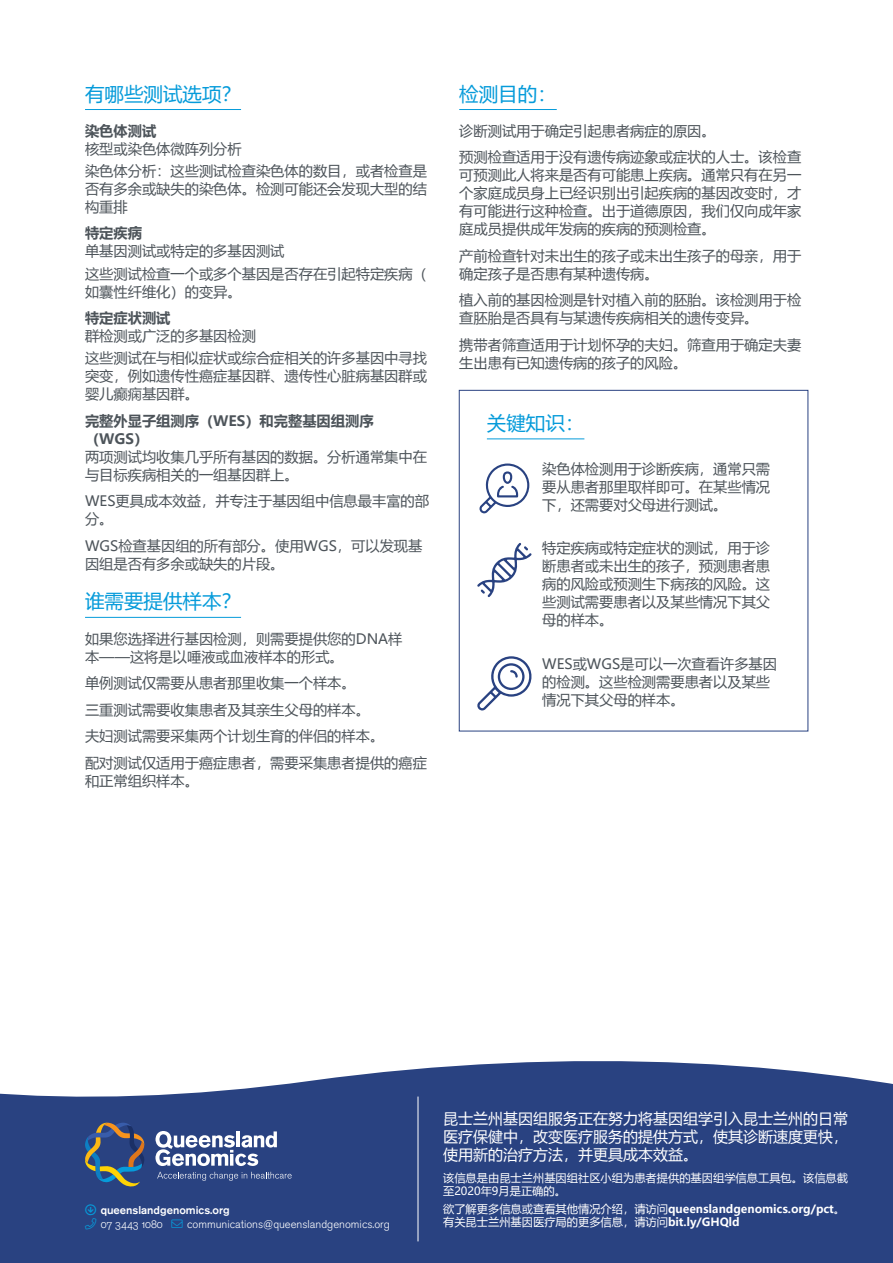
<style>
.page{position:relative;width:893px;height:1263px;background:#fff}
.page>*{position:absolute;margin:0;border:0;box-sizing:border-box;transform-origin:0 0}
.heading_3{font:19.5px "Microsoft Ya Hei UI";color:#069bda}
.body_copy{font:15px/18px "Microsoft Ya Hei UI";color:#fff;text-align:justify}
.body_copy-2{font:14.25px/18px "Microsoft Ya Hei UI";color:#4d545a}
.term_name{font:700 14.25px/18px "Microsoft Ya Hei UI";color:#4d545a}
.body_copy-3{font:11.25px/13.5px "Microsoft Ya Hei UI";color:#fff}
.t1{font:11.25px "Akzidenz Grotesk BQ Light Os F";color:#fff}
.body_copy-4{font:700 11.25px "Microsoft Ya Hei UI";color:#fff}
.t2{font:500 11.25px "Akzidenz Grotesk BQ";color:#fff}
.s1{color:#069bda}
.s2{font-weight:400}
.s3{font-weight:700}
</style>
<div class="page">
<hr style="left:85px;top:109px;width:156px;height:1px;background:#069bda">
<hr style="left:85px;top:617px;width:156px;height:1px;background:#069bda">
<hr style="left:459px;top:109px;width:98px;height:1px;background:#069bda">
<div style="left:459px;top:390px;width:349px;height:341px;border:1px solid #294281"></div>
<hr style="left:487px;top:438px;width:97px;height:1px;background:#069bda">
<svg style="left:477px;top:656px;width:55px;height:54px"></svg>
<svg style="left:479px;top:463px;width:50px;height:50px"></svg>
<svg style="left:477px;top:543px;width:55px;height:54px"></svg>
<svg style="left:0;top:1061px;width:893px;height:202px;background:#3a518b"></svg>
<svg style="left:85px;top:1122px;width:60px;height:66px;background:#4b5b74"></svg>
<svg style="left:157px;top:1172px;width:135px;height:9px"></svg>
<svg style="left:155px;top:1131px;width:122px;height:35px"></svg>
<hr style="left:418px;top:1096px;width:1px;height:145px;background:#fff">
<svg style="left:85px;top:1205px;width:11px;height:24px"></svg>
<p class="heading_3" style="left:85px;top:80px;width:157px">有哪些测试选项？</p>
<p class="term_name" style="left:85px;top:121px;width:73px">染色体测试</p>
<p class="body_copy-2" style="left:85px;top:139px;width:158px">核型或染色体微阵列分析</p>
<p class="body_copy-2" style="left:85px;top:161px;width:343px;text-align:justify">染色体分析：这些测试检查染色体的数目，或者检查是否有多余或缺失的染色体。检测可能还会发现大型的结构重排</p>
<p class="term_name" style="left:85px;top:224px;width:58px">特定疾病</p>
<p class="body_copy-2" style="left:85px;top:242px;width:201px">单基因测试或特定的多基因测试</p>
<p class="body_copy-2" style="left:85px;top:264px;width:343px">这些测试检查一个或多个基因是否存在引起特定疾病（如囊性纤维化）的变异。</p>
<p class="term_name" style="left:85px;top:308px;width:87px">特定症状测试</p>
<p class="body_copy-2" style="left:85px;top:327px;width:172px">群检测或广泛的多基因检测</p>
<p class="body_copy-2" style="left:85px;top:349px;width:343px;text-align:justify">这些测试在与相似症状或综合症相关的许多基因中寻找突变，例如遗传性癌症基因群、遗传性心脏病基因群或婴儿癫痫基因群。</p>
<p class="term_name" style="left:85px;top:411px;width:290px">完整外显子组测序（WES）和完整基因组测序（WGS）</p>
<p class="body_copy-2" style="left:85px;top:447px;width:343px">两项测试均收集几乎所有基因的数据。分析通常集中在与目标疾病相关的一组基因群上。</p>
<p class="body_copy-2" style="left:85px;top:492px;width:346px">WES更具成本效益，并专注于基因组中信息最丰富的部分。</p>
<p class="body_copy-2" style="left:85px;top:536px;width:339px">WGS检查基因组的所有部分。使用WGS，可以发现基因组是否有多余或缺失的片段。</p>
<p class="heading_3" style="left:85px;top:588px;width:157px">谁需要提供样本？</p>
<p class="body_copy-2" style="left:85px;top:629px;width:319px">如果您选择进行基因检测，则需要提供您的DNA样本——这将是以唾液或血液样本的形式。</p>
<p class="body_copy-2" style="left:85px;top:673px;width:272px">单例测试仅需要从患者那里收集一个样本。</p>
<p class="body_copy-2" style="left:85px;top:700px;width:286px">三重测试需要收集患者及其亲生父母的样本。</p>
<p class="body_copy-2" style="left:85px;top:726px;width:301px">夫妇测试需要采集两个计划生育的伴侣的样本。</p>
<p class="body_copy-2" style="left:85px;top:753px;width:343px">配对测试仅适用于癌症患者，需要采集患者提供的癌症和正常组织样本。</p>
<p class="heading_3" style="left:459px;top:80px;width:99px">检测目的：</p>
<p class="body_copy-2" style="left:459px;top:121px;width:258px">诊断测试用于确定引起患者病症的原因。</p>
<p class="body_copy-2" style="left:459px;top:148px;width:344px;text-align:justify">预测检查适用于没有遗传病迹象或症状的人士。该检查可预测此人将来是否有可能患上疾病。通常只有在另一个家庭成员身上已经识别出引起疾病的基因改变时，才有可能进行这种检查。出于道德原因，我们仅向成年家庭成员提供成年发病的疾病的预测检查。</p>
<p class="body_copy-2" style="left:459px;top:246px;width:344px">产前检查针对未出生的孩子或未出生孩子的母亲，用于确定孩子是否患有某种遗传病。</p>
<p class="body_copy-2" style="left:459px;top:291px;width:344px">植入前的基因检测是针对植入前的胚胎。该检测用于检查胚胎是否具有与某遗传疾病相关的遗传变异。</p>
<p class="body_copy-2" style="left:459px;top:335px;width:344px">携带者筛查适用于计划怀孕的夫妇。筛查用于确定夫妻生出患有已知遗传病的孩子的风险。</p>
<p class="heading_3" style="left:487px;top:410px;width:99px">关键知识：</p>
<p class="body_copy-2" style="left:542px;top:459px;width:229px;text-align:justify">染色体检测用于诊断疾病，通常只需要从患者那里取样即可。在某些情况下，还需要对父母进行测试。</p>
<p class="body_copy-2" style="left:542px;top:538px;width:229px;text-align:justify">特定疾病或特定症状的测试，用于诊断患者或未出生的孩子，预测患者患病的风险或预测生下病孩的风险。这些测试需要患者以及某些情况下其父母的样本。</p>
<p class="body_copy-2" style="left:542px;top:654px;width:236px">WES或WGS是可以一次查看许多基因的检测。这些检测需要患者以及某些情况下其父母的样本。</p>
<p class="t2" style="left:101px;top:1203px;width:131px">queenslandgenomics.org</p>
<p class="t1" style="left:101px;top:1218px;width:291px">07 3443 1080 <span class="s1">→</span> communications@queenslandgenomics.org</p>
<p class="body_copy" style="left:443px;top:1109px;width:407px">昆士兰州基因组服务正在努力将基因组学引入昆士兰州的日常医疗保健中，改变医疗服务的提供方式，使其诊断速度更快，使用新的治疗方法，并更具成本效益。</p>
<p class="body_copy-3" style="left:443px;top:1170px;width:407px">该信息是由昆士兰州基因组社区小组为患者提供的基因组学信息工具包。该信息截至2020年9月是正确的。</p>
<p class="body_copy-4" style="left:443px;top:1201px;width:404px"><span class="s2">欲了解更多信息或查看其他情况介绍，请访问</span>queenslandgenomics.org/pct<span class="s2">。</span></p>
<p class="body_copy-3" style="left:443px;top:1215px;width:298px">有关昆士兰州基因医疗局的更多信息，请访问<span class="s3">bit.ly/GHQld</span></p>
</div>
